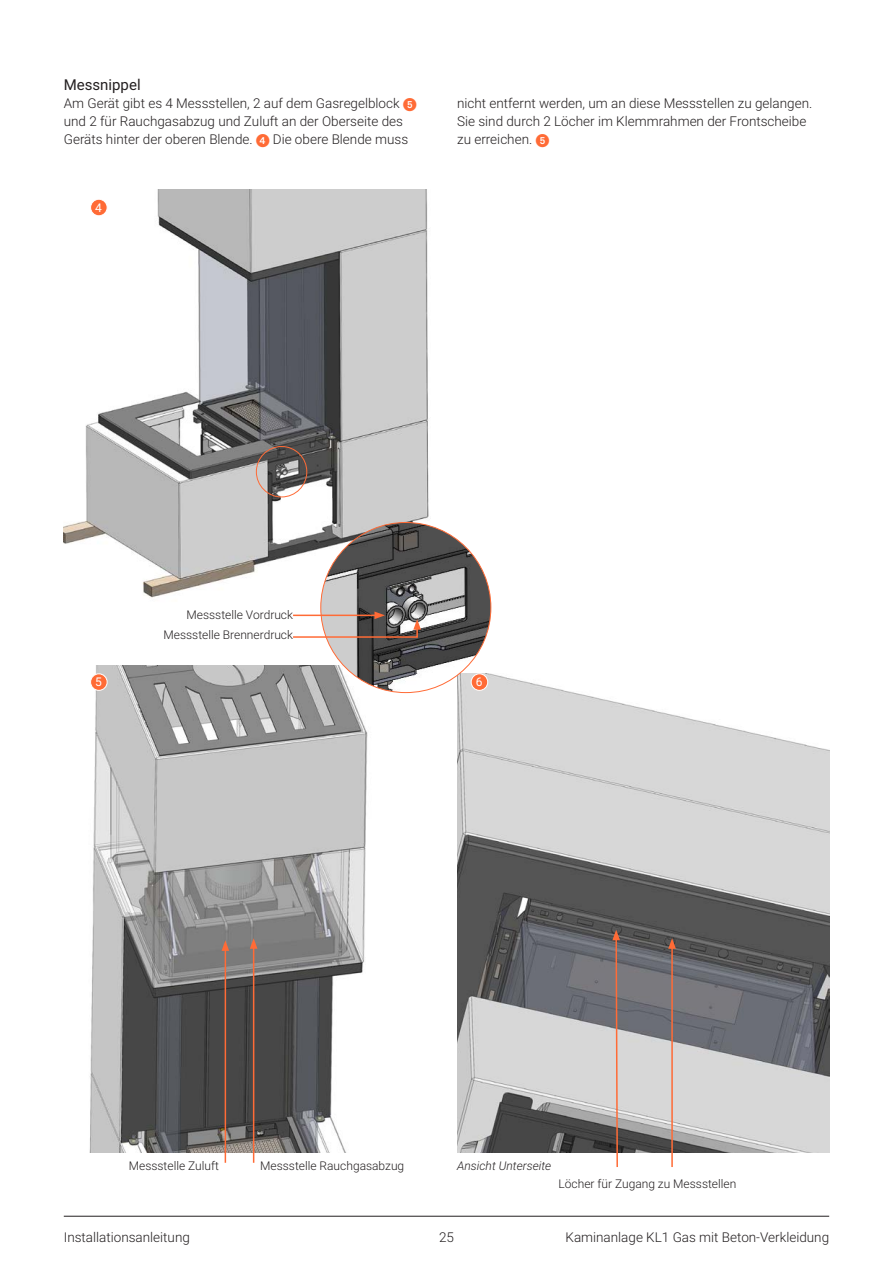
<style>
.page{position:relative;width:893px;height:1263px;background:#fff}
.page>*{position:absolute;margin:0;border:0;box-sizing:border-box;transform-origin:0 0}
.Tussenkop{font:15px "Roboto";color:#231f20}
.Platte_tekst{font:300 13.5px/18px "Roboto";color:#231f20}
.Platte_tekst_breed{font:300 12px "Roboto";color:#231f20}
.Platte_tekst_breed-2{font:italic 300 12px "Roboto";color:#231f20}
.Illustratie_nummerin{font:12px "Roboto";color:#fff}
.s1{font-family:"European Pi One";font-weight:400;color:#ff6b36}
</style>
<div class="page">
<hr style="left:64px;top:1216px;width:765px;height:1px;background:#231f20">
<img style="left:89px;top:665px;width:330px;height:487px">
<img style="left:64px;top:189px;width:371px;height:409px">
<img style="left:457px;top:674px;width:372px;height:478px">
<div style="left:91px;top:674px;width:16px;height:16px;background:#ff6b36;border-radius:50%"></div>
<div style="left:90px;top:674px;width:17px;height:17px;border:1px solid #fff;border-radius:50%"></div>
<div style="left:91px;top:199px;width:16px;height:17px;background:#ff6b36;border-radius:50%"></div>
<div style="left:90px;top:199px;width:17px;height:17px;border:1px solid #fff;border-radius:50%"></div>
<div style="left:471px;top:674px;width:17px;height:16px;background:#ff6b36;border-radius:50%"></div>
<div style="left:471px;top:674px;width:17px;height:17px;border:1px solid #fff;border-radius:50%"></div>
<hr style="left:225px;top:948px;width:1px;height:215px;background:#ff6b36">
<svg style="left:222px;top:940px;width:7px;height:11px"></svg>
<svg style="left:612px;top:930px;width:8px;height:237px"></svg>
<hr style="left:253px;top:946px;width:1px;height:217px;background:#ff6b36">
<svg style="left:250px;top:938px;width:7px;height:11px"></svg>
<hr style="left:671px;top:946px;width:2px;height:221px;background:#ff6b36">
<svg style="left:668px;top:938px;width:8px;height:11px"></svg>
<img style="left:321px;top:522px;width:170px;height:171px;border-radius:85px">
<div style="left:256px;top:446px;width:51px;height:51px;border:1px solid #ff6b36;border-radius:50%"></div>
<svg style="left:293px;top:611px;width:128px;height:27px"></svg>
<p class="Tussenkop" style="left:64px;top:74px;width:78px">Messnippel</p>
<p class="Platte_tekst" style="left:64px;top:94px;width:354px">Am Gerät gibt es 4 Messstellen, 2 auf dem Gasregelblock <span class="s1">5 </span>und 2 für Rauchgasabzug und Zuluft an der Oberseite des<br>Geräts hinter der oberen Blende. <span class="s1">4</span> Die obere Blende muss</p>
<p class="Platte_tekst" style="left:457px;top:94px;width:357px">nicht entfernt werden, um an diese Messstellen zu gelangen.</p>
<p class="Platte_tekst" style="left:457px;top:112px;width:351px">Sie sind durch 2 Löcher im Klemmrahmen der Frontscheibe zu erreichen. <span class="s1">5</span></p>
<p class="Illustratie_nummerin" style="left:95px;top:199px;width:8px">4</p>
<p class="Illustratie_nummerin" style="left:95px;top:674px;width:8px">5</p>
<p class="Platte_tekst_breed" style="left:187px;top:606px;width:108px">Messstelle Vordruck</p>
<p class="Platte_tekst_breed" style="left:164px;top:626px;width:131px">Messstelle Brennerdruck</p>
<p class="Illustratie_nummerin" style="left:476px;top:674px;width:8px">6</p>
<p class="Platte_tekst_breed" style="left:129px;top:1157px;width:92px">Messstelle Zuluft</p>
<p class="Platte_tekst_breed" style="left:260px;top:1157px;width:145px">Messstelle Rauchgasabzug</p>
<p class="Platte_tekst_breed-2" style="left:457px;top:1157px;width:96px">Ansicht Unterseite</p>
<p class="Platte_tekst_breed" style="left:558px;top:1175px;width:179px">Löcher für Zugang zu Messstellen</p>
<p class="Platte_tekst" style="left:64px;top:1228px;width:128px">Installationsanleitung</p>
<p class="Platte_tekst" style="left:439px;top:1228px;width:16px">25</p>
<p class="Platte_tekst" style="left:565px;top:1228px;width:265px">Kaminanlage KL1 Gas mit Beton-Verkleidung</p>
</div>
